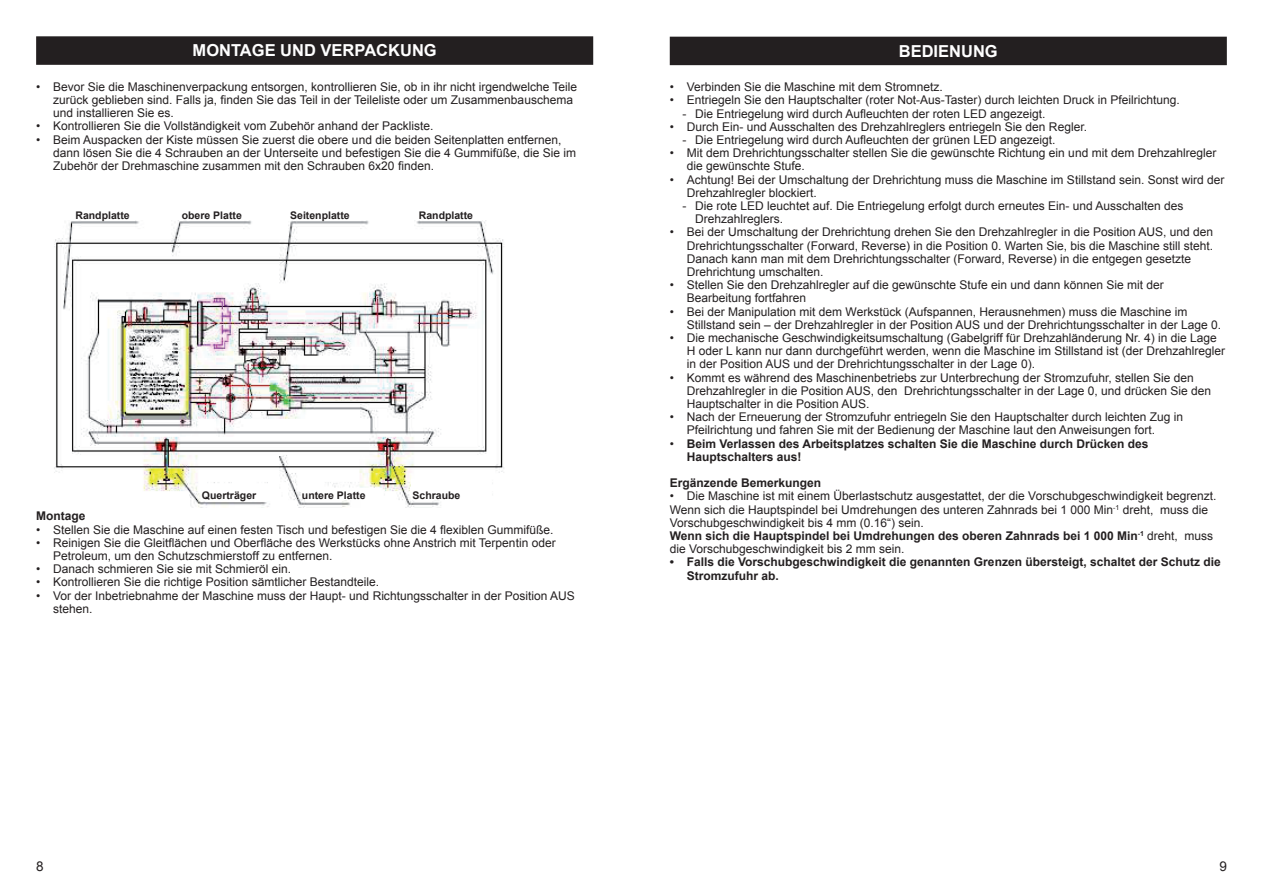
<style>
.page{position:relative;width:1263px;height:893px;background:#fff}
.page>*{position:absolute;margin:0;border:0;box-sizing:border-box;transform-origin:0 0}
.t1{font:700 16.5px "Arial";color:#fff}
.t2{font:13.5px "Arial";color:#231f20}
.t3{font:12px/13.2px "Arial";color:#231f20}
.t4{font:700 12px/13.2px "Arial";color:#231f20}
.t5{font:700 10.5px "Arial";color:#231f20}
.s1{font-weight:400}
.s2{font-weight:700}
</style>
<div class="page">
<div style="left:36px;top:36px;width:557px;height:29px;background:#231f20"></div>
<img style="left:54px;top:220px;width:450px;height:287px">
<div style="left:670px;top:37px;width:557px;height:28px;background:#231f20"></div>
<h1 class="t1" style="left:193px;top:40px;width:246px">MONTAGE UND VERPACKUNG</h1>
<p class="t3" style="left:53px;top:80px;width:526px;text-indent:-17px">• Bevor Sie die Maschinenverpackung entsorgen, kontrollieren Sie, ob in ihr nicht irgendwelche Teile zurück geblieben sind. Falls ja, finden Sie das Teil in der Teileliste oder um Zusammenbauschema und installieren Sie es.</p>
<p class="t3" style="left:36px;top:120px;width:399px">• Kontrollieren Sie die Vollständigkeit vom Zubehör anhand der Packliste.</p>
<p class="t3" style="left:53px;top:133px;width:524px;text-indent:-17px">• Beim Auspacken der Kiste müssen Sie zuerst die obere und die beiden Seitenplatten entfernen, dann lösen Sie die 4 Schrauben an der Unterseite und befestigen Sie die 4 Gummifüße, die Sie im<br>Zubehör der Drehmaschine zusammen mit den Schrauben 6x20 finden.</p>
<p class="t5" style="left:75px;top:208px;width:56px">Randplatte</p>
<p class="t5" style="left:182px;top:208px;width:62px">obere Platte</p>
<p class="t5" style="left:290px;top:208px;width:61px">Seitenplatte</p>
<p class="t5" style="left:419px;top:208px;width:56px">Randplatte</p>
<p class="t5" style="left:202px;top:489px;width:56px">Querträger</p>
<p class="t5" style="left:302px;top:489px;width:65px">untere Platte</p>
<p class="t5" style="left:412px;top:489px;width:49px">Schraube</p>
<p class="t4" style="left:36px;top:510px;width:51px">Montage</p>
<p class="t3" style="left:36px;top:523px;width:519px">• Stellen Sie die Maschine auf einen festen Tisch und befestigen Sie die 4 flexiblen Gummifüße.</p>
<p class="t3" style="left:53px;top:536px;width:504px;text-indent:-17px">• Reinigen Sie die Gleitflächen und Oberfläche des Werkstücks ohne Anstrich mit Terpentin oder<br>Petroleum, um den Schutzschmierstoff zu entfernen.</p>
<p class="t3" style="left:36px;top:562px;width:257px">• Danach schmieren Sie sie mit Schmieröl ein.</p>
<p class="t3" style="left:36px;top:576px;width:345px">• Kontrollieren Sie die richtige Position sämtlicher Bestandteile.</p>
<p class="t3" style="left:53px;top:589px;width:523px;text-indent:-17px">• Vor der Inbetriebnahme der Maschine muss der Haupt- und Richtungsschalter in der Position AUS stehen.</p>
<h1 class="t1" style="left:899px;top:40px;width:100px">BEDIENUNG</h1>
<p class="t3" style="left:670px;top:80px;width:275px">• Verbinden Sie die Maschine mit dem Stromnetz.</p>
<p class="t3" style="left:670px;top:94px;width:511px">• Entriegeln Sie den Hauptschalter (roter Not-Aus-Taster) durch leichten Druck in Pfeilrichtung.</p>
<p class="t3" style="left:682px;top:107px;width:364px">- Die Entriegelung wird durch Aufleuchten der roten LED angezeigt.</p>
<p class="t3" style="left:670px;top:120px;width:419px">• Durch Ein- und Ausschalten des Drehzahlreglers entriegeln Sie den Regler.</p>
<p class="t3" style="left:682px;top:133px;width:374px">- Die Entriegelung wird durch Aufleuchten der grünen LED angezeigt.</p>
<p class="t3" style="left:687px;top:146px;width:531px;text-indent:-17px">• Mit dem Drehrichtungsschalter stellen Sie die gewünschte Richtung ein und mit dem Drehzahlregler die gewünschte Stufe.</p>
<p class="t3" style="left:687px;top:173px;width:539px;text-indent:-17px">• Achtung! Bei der Umschaltung der Drehrichtung muss die Maschine im Stillstand sein. Sonst wird der<br>Drehzahlregler blockiert.</p>
<p class="t3" style="left:695px;top:199px;width:490px;text-indent:-13px">- Die rote LED leuchtet auf. Die Entriegelung erfolgt durch erneutes Ein- und Ausschalten des<br>Drehzahlreglers.</p>
<p class="t3" style="left:687px;top:226px;width:528px;text-indent:-17px">• Bei der Umschaltung der Drehrichtung drehen Sie den Drehzahlregler in die Position AUS, und den Drehrichtungsschalter (Forward, Reverse) in die Position 0. Warten Sie, bis die Maschine still steht.<br>Danach kann man mit dem Drehrichtungsschalter (Forward, Reverse) in die entgegen gesetzte Drehrichtung umschalten.</p>
<p class="t3" style="left:687px;top:278px;width:478px;text-indent:-17px">• Stellen Sie den Drehzahlregler auf die gewünschte Stufe ein und dann können Sie mit der<br>Bearbeitung fortfahren</p>
<p class="t3" style="left:687px;top:305px;width:536px;text-indent:-17px">• Bei der Manipulation mit dem Werkstück (Aufspannen, Herausnehmen) muss die Maschine im<br>Stillstand sein – der Drehzahlregler in der Position AUS und der Drehrichtungsschalter in der Lage 0.</p>
<p class="t3" style="left:687px;top:331px;width:540px;text-indent:-17px">• Die mechanische Geschwindigkeitsumschaltung (Gabelgriff für Drehzahländerung Nr. 4) in die Lage<br>H oder L kann nur dann durchgeführt werden, wenn die Maschine im Stillstand ist (der Drehzahlregler in der Position AUS und der Drehrichtungsschalter in der Lage 0).</p>
<p class="t3" style="left:687px;top:371px;width:526px;text-indent:-17px">• Kommt es während des Maschinenbetriebs zur Unterbrechung der Stromzufuhr, stellen Sie den<br>Drehzahlregler in die Position AUS, den Drehrichtungsschalter in der Lage 0, und drücken Sie den<br>Hauptschalter in die Position AUS.</p>
<p class="t3" style="left:687px;top:410px;width:498px;text-indent:-17px">• Nach der Erneuerung der Stromzufuhr entriegeln Sie den Hauptschalter durch leichten Zug in<br>Pfeilrichtung und fahren Sie mit der Bedienung der Maschine laut den Anweisungen fort.</p>
<p class="t4" style="left:687px;top:437px;width:463px;text-indent:-17px"><span class="s1">•</span> Beim Verlassen des Arbeitsplatzes schalten Sie die Maschine durch Drücken des<br>Hauptschalters aus!</p>
<p class="t4" style="left:670px;top:477px;width:153px">Ergänzende Bemerkungen</p>
<p class="t3" style="left:670px;top:490px;width:548px">• Die Maschine ist mit einem Überlastschutz ausgestattet, der die Vorschubgeschwindigkeit begrenzt.<br>Wenn sich die Hauptspindel bei Umdrehungen des unteren Zahnrads bei 1 000 Min<sup>-1</sup> dreht, muss die Vorschubgeschwindigkeit bis 4 mm (0.16“) sein.<br><span class="s2">Wenn sich die Hauptspindel bei Umdrehungen des oberen Zahnrads bei 1 000 Min</span><sup>-1</sup> dreht, muss die Vorschubgeschwindigkeit bis 2 mm sein.</p>
<p class="t4" style="left:687px;top:556px;width:535px;text-indent:-17px">• Falls die Vorschubgeschwindigkeit die genannten Grenzen übersteigt, schaltet der Schutz die<br>Stromzufuhr ab.</p>
<p class="t2" style="left:36px;top:857px;width:9px">8</p>
<p class="t2" style="left:1219px;top:857px;width:9px">9</p>
</div>
